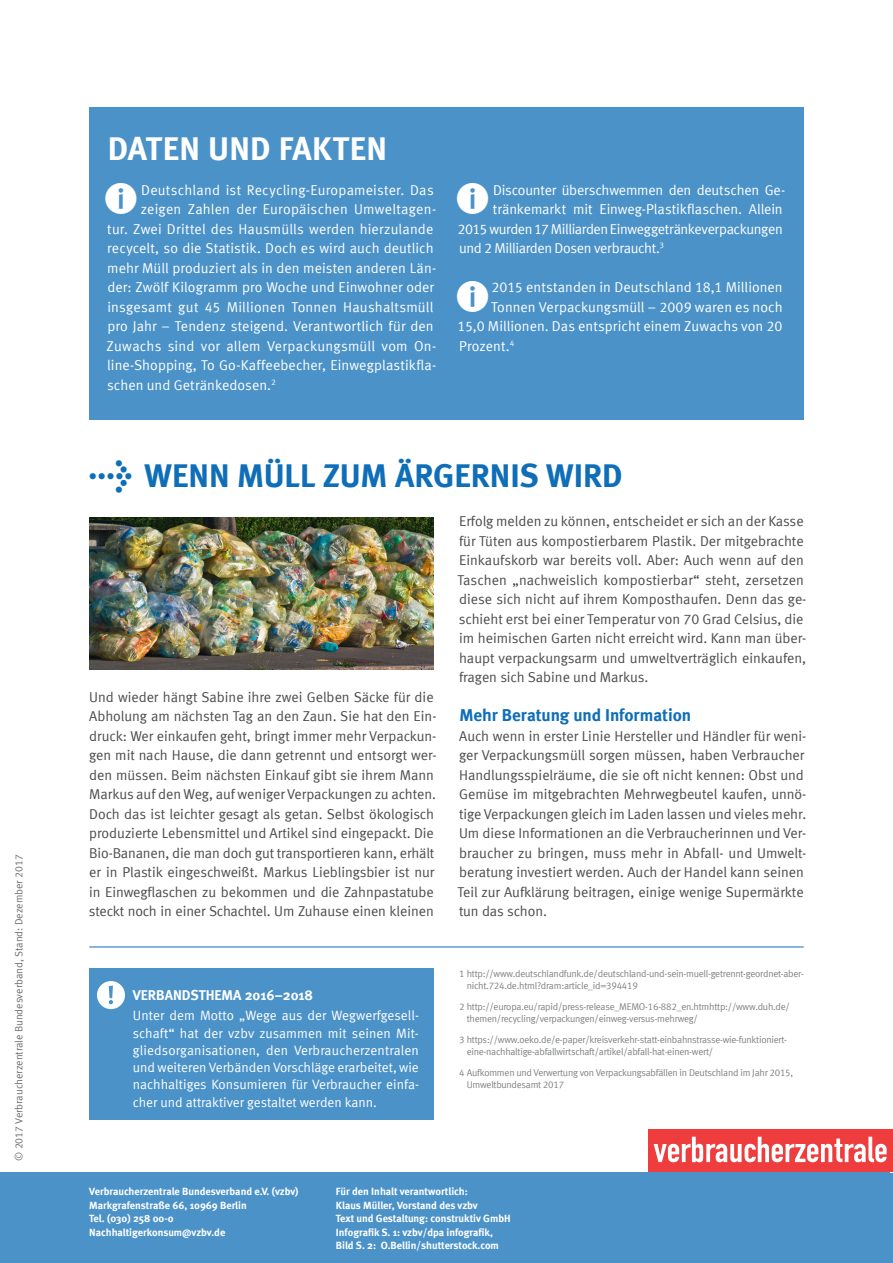
<style>
.page{position:relative;width:893px;height:1263px;background:#fff}
.page>*{position:absolute;margin:0;border:0;box-sizing:border-box;transform-origin:0 0}
.t1{font:700 33px "Meta";color:#0f6eb8}
.t2{font:700 33px "Meta";letter-spacing:.015em;color:#fff}
.t3{font:700 17.25px "Meta";letter-spacing:-.005em;color:#0f6eb8}
.t4{font:14.25px/19.5px "Meta Normal LF";color:#4b4c4d}
.t5{font:14.25px "Meta Normal LF";letter-spacing:.005em;color:#fff}
.t6{font:14.25px "Meta Normal LF";letter-spacing:-.03em;color:#fff}
.t7{font:14.25px "Meta Normal LF";letter-spacing:-.015em;color:#fff}
.t8{font:14.25px "Meta Normal LF";letter-spacing:-.025em;color:#fff}
.t9{font:700 14.25px "Meta";color:#fff}
.t10{font:13.5px/17.2px "Meta Normal LF";color:#fff;text-align:justify}
.t11{font:700 10.5px/13.5px "Meta";color:#fff}
.t12{font:10.5px "Meta Normal LF";color:#6c6d70}
.t13{font:9.75px/12px "Meta Normal LF";letter-spacing:-.025em;color:#808285}
.s1{font-family:"Meta Bold Expert";font-weight:400;font-size:35.85px}
</style>
<div class="page">
<div style="left:89px;top:107px;width:715px;height:312px;background:#4b92c9"></div>
<div style="left:0;top:1172px;width:893px;height:91px;background:#4b92c9"></div>
<div style="left:648px;top:1129px;width:245px;height:43px;background:#ee3d3c"></div>
<svg style="left:654px;top:1137px;width:233px;height:25px"></svg>
<hr style="left:89px;top:946px;width:715px;height:1px;background:#0f6eb8">
<img style="left:89px;top:517px;width:345px;height:152px">
<div style="left:89px;top:968px;width:345px;height:152px;background:#4b92c9"></div>
<svg style="left:97px;top:981px;width:28px;height:28px"></svg>
<p class="t12" style="left:13px;top:1161px;width:308px;rotate:-90deg">© 2017 Verbraucherzentrale Bundesverband, Stand: Dezember 2017</p>
<h1 class="t2" style="left:108px;top:129px;width:281px">DATEN UND FAKTEN</h1>
<p class="t5" style="left:141px;top:181px;width:294px">Deutschland ist Recycling-Europameister. Das</p>
<p class="t5" style="left:141px;top:201px;width:297px">zeigen Zahlen der Europäischen Umweltagen-</p>
<p class="t5" style="left:107px;top:220px;width:328px">tur. Zwei Drittel des Hausmülls werden hierzulande</p>
<p class="t5" style="left:107px;top:240px;width:328px">recycelt, so die Statistik. Doch es wird auch deutlich</p>
<p class="t5" style="left:107px;top:259px;width:330px">mehr Müll produziert als in den meisten anderen Län-</p>
<p class="t5" style="left:107px;top:279px;width:328px">der: Zwölf Kilogramm pro Woche und Einwohner oder</p>
<p class="t5" style="left:107px;top:298px;width:328px">insgesamt gut 45 Millionen Tonnen Haushaltsmüll</p>
<p class="t5" style="left:107px;top:318px;width:328px">pro Jahr – Tendenz steigend. Verantwortlich für den</p>
<p class="t5" style="left:107px;top:337px;width:331px">Zuwachs sind vor allem Verpackungsmüll vom On-</p>
<p class="t5" style="left:107px;top:357px;width:330px">line-Shopping, To Go-Kaffeebecher, Einwegplastikfla-</p>
<p class="t5" style="left:107px;top:376px;width:170px">schen und Getränkedosen.<sup>2</sup></p>
<p class="t7" style="left:493px;top:181px;width:294px">Discounter überschwemmen den deutschen Ge-</p>
<p class="t5" style="left:493px;top:201px;width:291px">tränkemarkt mit Einweg-Plastikflaschen. Allein</p>
<p class="t6" style="left:458px;top:220px;width:327px">2015 wurden 17 Milliarden Einweggetränkeverpackungen</p>
<p class="t8" style="left:459px;top:240px;width:207px">und 2 Milliarden Dosen verbraucht.<sup>3</sup></p>
<p class="t5" style="left:491px;top:279px;width:293px">2015 entstanden in Deutschland 18,1 Millionen</p>
<p class="t5" style="left:491px;top:298px;width:293px">Tonnen Verpackungsmüll – 2009 waren es noch</p>
<p class="t5" style="left:458px;top:318px;width:326px">15,0 Millionen. Das entspricht einem Zuwachs von 20</p>
<p class="t5" style="left:459px;top:337px;width:57px">Prozent.<sup>4</sup></p>
<h1 class="t1" style="left:89px;top:456px;width:535px"><span class="s1">l</span> WENN MÜLL ZUM ÄRGERNIS WIRD</h1>
<p class="t4" style="left:89px;top:687px;width:349px">Und wieder hängt Sabine ihre zwei Gelben Säcke für die Abholung am nächsten Tag an den Zaun. Sie hat den Ein&shy;druck: Wer einkaufen geht, bringt immer mehr Verpackun&shy;gen mit nach Hause, die dann getrennt und entsorgt wer&shy;den müssen. Beim nächsten Einkauf gibt sie ihrem Mann Markus auf den Weg, auf weniger Verpackungen zu achten.<br>Doch das ist leichter gesagt als getan. Selbst ökologisch produzierte Lebensmittel und Artikel sind eingepackt. Die Bio-Bananen, die man doch gut transportieren kann, erhält er in Plastik eingeschweißt. Markus Lieblingsbier ist nur in Einwegflaschen zu bekommen und die Zahnpastatube steckt noch in einer Schachtel. Um Zuhause einen kleinen</p>
<p class="t9" style="left:133px;top:986px;width:182px">VERBANDSTHEMA 2016–2018</p>
<p class="t10" style="left:133px;top:1007px;width:288px">Unter dem Motto „Wege aus der Wegwerfgesell&shy;schaft“ hat der vzbv zusammen mit seinen Mit&shy;gliedsorganisationen, den Verbraucherzentralen und weiteren Verbänden Vorschläge erarbeitet, wie nachhaltiges Konsumieren für Verbraucher einfa&shy;cher und attraktiver gestaltet werden kann.</p>
<p class="t4" style="left:457px;top:511px;width:350px">Erfolg melden zu können, entscheidet er sich an der Kasse für Tüten aus kompostierbarem Plastik. Der mitgebrachte Einkaufskorb war bereits voll. Aber: Auch wenn auf den Taschen „nachweislich kompostierbar“ steht, zersetzen diese sich nicht auf ihrem Komposthaufen. Denn das ge&shy;schieht erst bei einer Temperatur von 70 Grad Celsius, die im heimischen Garten nicht erreicht wird. Kann man über&shy;haupt verpackungsarm und umweltverträglich einkaufen, fragen sich Sabine und Markus.</p>
<p class="t3" style="left:459px;top:705px;width:233px">Mehr Beratung und Information</p>
<p class="t4" style="left:457px;top:726px;width:351px">Auch wenn in erster Linie Hersteller und Händler für weni&shy;ger Verpackungsmüll sorgen müssen, haben Verbraucher Handlungsspielräume, die sie oft nicht kennen: Obst und Gemüse im mitgebrachten Mehrwegbeutel kaufen, unnö&shy;tige Verpackungen gleich im Laden lassen und vieles mehr.<br>Um diese Informationen an die Verbraucherinnen und Ver&shy;braucher zu bringen, muss mehr in Abfall- und Umwelt&shy;beratung investiert werden. Auch der Handel kann seinen Teil zur Aufklärung beitragen, einige wenige Supermärkte tun das schon.</p>
<p class="t13" style="left:467px;top:968px;width:339px;text-indent:-7px">1 http://www.deutschlandfunk.de/deutschland-und-sein-muell-getrennt-geordnet-aber&shy;nicht.724.de.html?dram:article_id=394419</p>
<p class="t13" style="left:467px;top:1001px;width:325px;text-indent:-7px">2 http://europa.eu/rapid/press-release_MEMO-16-882_en.htmhttp://www.duh.de/ themen/recycling/verpackungen/einweg-versus-mehrweg/</p>
<p class="t13" style="left:467px;top:1034px;width:322px;text-indent:-7px">3 https://www.oeko.de/e-paper/kreisverkehr-statt-einbahnstrasse-wie-funktioniert&shy;eine-nachhaltige-abfallwirtschaft/artikel/abfall-hat-einen-wert/</p>
<p class="t13" style="left:467px;top:1067px;width:328px;text-indent:-7px">4 Aufkommen und Verwertung von Verpackungsabfällen in Deutschland im Jahr 2015,<br>Umweltbundesamt 2017</p>
<p class="t11" style="left:89px;top:1185px;width:211px">Verbraucherzentrale Bundesverband e.V. (vzbv)<br>Markgrafenstraße 66, 10969 Berlin<br>Tel. (030) 258 00-0<br>Nachhaltigerkonsum@vzbv.de</p>
<p class="t11" style="left:336px;top:1185px;width:176px">Für den Inhalt verantwortlich:<br>Klaus Müller, Vorstand des vzbv<br>Text und Gestaltung: construktiv GmbH Infografik S. 1: vzbv/dpa infografik, Bild S. 2: O.Bellin/shutterstock.com</p>
</div>
